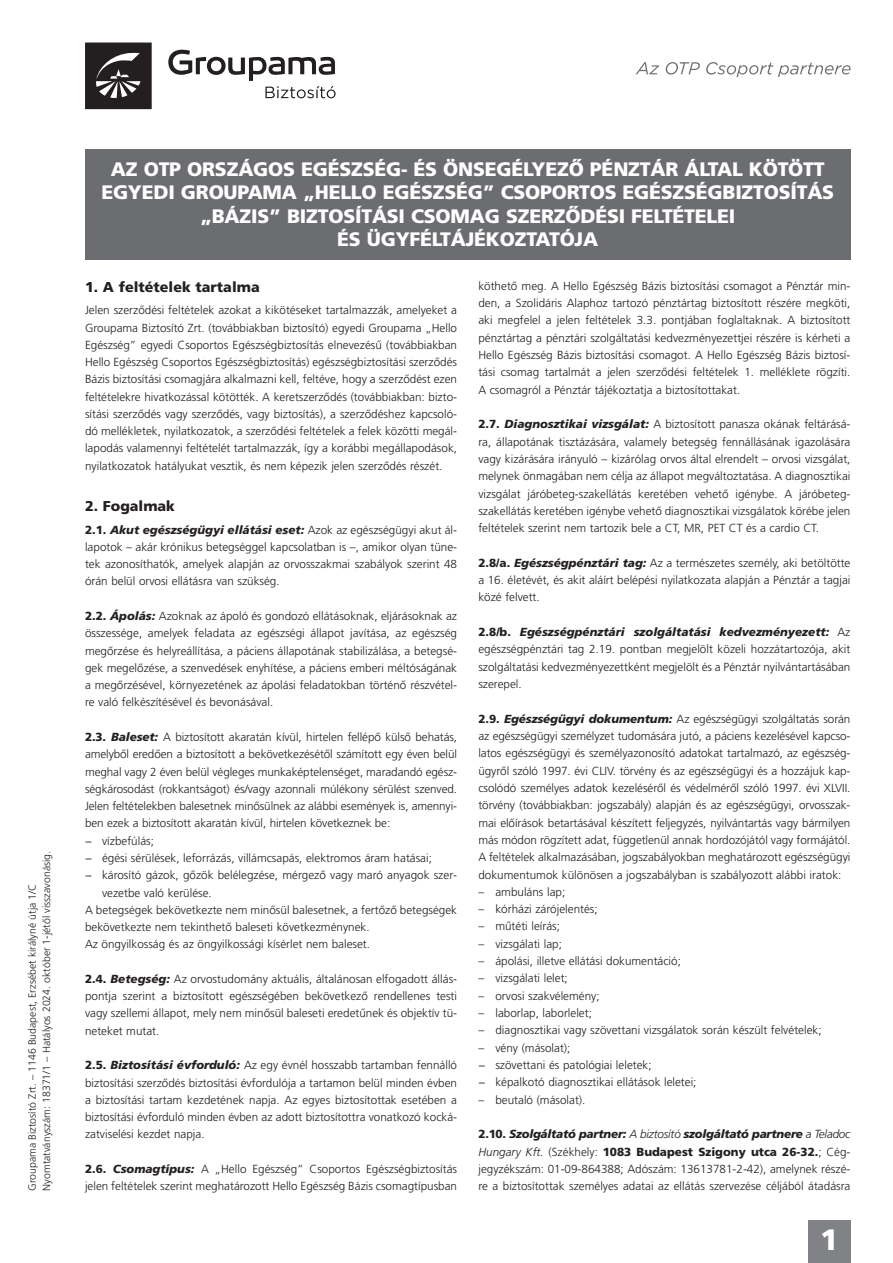
<style>
.page{position:relative;width:893px;height:1263px;background:#fff}
.page>*{position:absolute;margin:0;border:0;box-sizing:border-box;transform-origin:0 0}
.t1{font:700 29.4px "Frutiger M";color:#fff}
.t2{font:700 19.5px/23.4px "Frutiger M";letter-spacing:-.01em;color:#fff;text-align:center}
.t3{font:700 14.25px "Frutiger M";color:#231f20}
.t4{font:11.7px/17.2px "Frutiger M Light";color:#231f20;text-align:justify}
.t5{font:italic 700 11.7px/17.2px "Frutiger M";letter-spacing:-.02em;color:#231f20}
.t6{font:italic 700 11.7px "Frutiger M";color:#231f20}
.t7{font:10.5px/14.2px "Frutiger M Light";color:#231f20}
.s1{font-style:normal}
.s2{font-family:"Frutiger M Light";font-weight:400;font-style:normal}
.s3{font-family:"Frutiger M";font-weight:700}
.s4{font-family:"Frutiger M";font-weight:700;font-style:italic}
.s5{font-family:"Frutiger M Light";font-weight:400}
</style>
<div class="page">
<div style="left:808px;top:1220px;width:42px;height:43px;background:#808285"></div>
<div style="left:85px;top:149px;width:765px;height:110px;background:#6c6d70"></div>
<svg style="left:85px;top:43px;width:67px;height:66px"></svg>
<svg style="left:168px;top:50px;width:168px;height:48px"></svg>
<svg style="left:636px;top:62px;width:23px;height:12px"></svg>
<svg style="left:666px;top:62px;width:34px;height:13px"></svg>
<svg style="left:706px;top:62px;width:144px;height:15px"></svg>
<p class="t7" style="left:26px;top:1191px;width:341px;rotate:-90deg">Groupama Biztosító Zrt. – 1146 Budapest, Erzsébet királyné útja 1/C<br>Nyomtatványszám: 18371/1 – Hatályos 2024. október 1-jétől visszavonásig.</p>
<h2 class="t2" style="left:101px;top:159px;width:734px">AZ OTP ORSZÁGOS EGÉSZSÉG- ÉS ÖNSEGÉLYEZŐ PÉNZTÁR ÁLTAL KÖTÖTT EGYEDI GROUPAMA „HELLO EGÉSZSÉG” CSOPORTOS EGÉSZSÉGBIZTOSÍTÁS „BÁZIS” BIZTOSÍTÁSI CSOMAG SZERZŐDÉSI FELTÉTELEI<br>ÉS ÜGYFÉLTÁJÉKOZTATÓJA</h2>
<p class="t3" style="left:85px;top:281px;width:176px">1. A feltételek tartalma</p>
<p class="t4" style="left:85px;top:302px;width:374px">Jelen szerződési feltételek azokat a kikötéseket tartalmazzák, amelyeket a Groupama Biztosító Zrt. (továbbiakban biztosító) egyedi Groupama „Hello Egészség” egyedi Csoportos Egészségbiztosítás elnevezésű (továbbiakban Hello Egészség Csoportos Egészségbiztosítás) egészségbiztosítási szerződés Bázis biztosítási csomagjára alkalmazni kell, feltéve, hogy a szerződést ezen feltételekre hivatkozással kötötték. A keretszerződés (továbbiakban: bizto&shy;sítási szerződés vagy szerződés, vagy biztosítás), a szerződéshez kapcsoló&shy;dó mellékletek, nyilatkozatok, a szerződési feltételek a felek közötti megál&shy;lapodás valamennyi feltételét tartalmazzák, így a korábbi megállapodások, nyilatkozatok hatályukat vesztik, és nem képezik jelen szerződés részét.</p>
<p class="t3" style="left:85px;top:500px;width:91px">2. Fogalmak</p>
<p class="t6" style="left:85px;top:525px;width:374px"><span class="s1">2.1.</span> Akut egészségügyi ellátási eset: <span class="s2">Azok az egészségügyi akut ál-</span></p>
<p class="t4" style="left:85px;top:539px;width:374px">lapotok – akár krónikus betegséggel kapcsolatban is –, amikor olyan tüne&shy;tek azonosíthatók, amelyek alapján az orvosszakmai szabályok szerint 48 órán belül orvosi ellátásra van szükség.</p>
<p class="t4" style="left:85px;top:608px;width:374px"><span class="s3">2.2.</span> <span class="s4">Ápolás:</span> Azoknak az ápoló és gondozó ellátásoknak, eljárásoknak az összessége, amelyek feladata az egészségi állapot javítása, az egészség megőrzése és helyreállítása, a páciens állapotának stabilizálása, a betegsé&shy;gek megelőzése, a szenvedések enyhítése, a páciens emberi méltóságának a megőrzésével, környezetének az ápolási feladatokban történő részvétel&shy;re való felkészítésével és bevonásával.</p>
<p class="t4" style="left:85px;top:729px;width:374px"><span class="s3">2.3.</span> <span class="s4">Baleset:</span> A biztosított akaratán kívül, hirtelen fellépő külső behatás,</p>
<p class="t4" style="left:85px;top:746px;width:374px">amelyből eredően a biztosított a bekövetkezésétől számított egy éven belül</p>
<p class="t4" style="left:85px;top:764px;width:374px">meghal vagy 2 éven belül végleges munkaképtelenséget, maradandó egész-</p>
<p class="t4" style="left:85px;top:781px;width:374px">ségkárosodást (rokkantságot) és/vagy azonnali múlékony sérülést szenved.</p>
<p class="t4" style="left:85px;top:798px;width:374px">Jelen feltételekben balesetnek minősülnek az alábbi események is, amennyi-</p>
<p class="t4" style="left:85px;top:816px;width:307px">ben ezek a biztosított akaratán kívül, hirtelen következnek be:</p>
<p class="t4" style="left:85px;top:833px;width:70px">− vízbefúlás;</p>
<p class="t4" style="left:85px;top:850px;width:348px">− égési sérülések, leforrázás, villámcsapás, elektromos áram hatásai;</p>
<p class="t4" style="left:85px;top:867px;width:374px">− károsító gázok, gőzök belélegzése, mérgező vagy maró anyagok szer-</p>
<p class="t4" style="left:102px;top:885px;width:111px">vezetbe való kerülése.</p>
<p class="t4" style="left:85px;top:902px;width:374px">A betegségek bekövetkezte nem minősül balesetnek, a fertőző betegségek</p>
<p class="t4" style="left:85px;top:919px;width:286px">bekövetkezte nem tekinthető baleseti következménynek.</p>
<p class="t4" style="left:85px;top:936px;width:287px">Az öngyilkosság és az öngyilkossági kísérlet nem baleset.</p>
<p class="t4" style="left:85px;top:971px;width:374px"><span class="s3">2.4.</span> <span class="s4">Betegség:</span> Az orvostudomány aktuális, általánosan elfogadott állás&shy;pontja szerint a biztosított egészségében bekövetkező rendellenes testi vagy szellemi állapot, mely nem minősül baleseti eredetűnek és objektív tü&shy;neteket mutat.</p>
<p class="t4" style="left:85px;top:1057px;width:374px"><span class="s3">2.5.</span> <span class="s4">Biztosítási évforduló:</span> Az egy évnél hosszabb tartamban fennálló biztosítási szerződés biztosítási évfordulója a tartamon belül minden évben a biztosítási tartam kezdetének napja. Az egyes biztosítottak esetében a biztosítási évforduló minden évben az adott biztosítottra vonatkozó kocká&shy;zatviselési kezdet napja.</p>
<p class="t4" style="left:85px;top:1161px;width:374px"><span class="s3">2.6.</span> <span class="s4">Csomagtípus:</span> A „Hello Egészség” Csoportos Egészségbiztosítás jelen feltételek szerint meghatározott Hello Egészség Bázis csomagtípusban</p>
<p class="t4" style="left:478px;top:278px;width:374px">köthető meg. A Hello Egészség Bázis biztosítási csomagot a Pénztár min&shy;den, a Szolidáris Alaphoz tartozó pénztártag biztosított részére megköti, aki megfelel a jelen feltételek 3.3. pontjában foglaltaknak. A biztosított pénztártag a pénztári szolgáltatási kedvezményezettjei részére is kérheti a Hello Egészség Bázis biztosítási csomagot. A Hello Egészség Bázis biztosí&shy;tási csomag tartalmát a jelen szerződési feltételek 1. melléklete rögzíti.<br>A csomagról a Pénztár tájékoztatja a biztosítottakat.</p>
<p class="t4" style="left:478px;top:416px;width:374px"><span class="s3">2.7.</span> <span class="s4">Diagnosztikai vizsgálat:</span> A biztosított panasza okának feltárásá&shy;ra, állapotának tisztázására, valamely betegség fennállásának igazolására vagy kizárására irányuló – kizárólag orvos által elrendelt – orvosi vizsgálat, melynek önmagában nem célja az állapot megváltoztatása. A diagnosztikai vizsgálat járóbeteg-szakellátás keretében vehető igénybe. A járóbeteg&shy;szakellátás keretében igénybe vehető diagnosztikai vizsgálatok körébe jelen feltételek szerint nem tartozik bele a CT, MR, PET CT és a cardio CT.</p>
<p class="t4" style="left:478px;top:555px;width:374px"><span class="s3">2.8/a.</span> <span class="s4">Egészségpénztári tag:</span> Az a természetes személy, aki betöltötte a 16. életévét, és akit aláírt belépési nyilatkozata alapján a Pénztár a tagjai közé felvett.</p>
<p class="t6" style="left:478px;top:627px;width:374px"><span class="s1">2.8/b.</span> Egészségpénztári szolgáltatási kedvezményezett: <span class="s2">Az</span></p>
<p class="t4" style="left:478px;top:642px;width:374px">egészségpénztári tag 2.19. pontban megjelölt közeli hozzátartozója, akit szolgáltatási kedvezményezettként megjelölt és a Pénztár nyilvántartásában szerepel.</p>
<p class="t4" style="left:478px;top:711px;width:374px"><span class="s3">2.9.</span> <span class="s4">Egészségügyi dokumentum:</span> Az egészségügyi szolgáltatás során az egészségügyi személyzet tudomására jutó, a páciens kezelésével kapcso&shy;latos egészségügyi és személyazonosító adatokat tartalmazó, az egészség&shy;ügyről szóló 1997. évi CLIV. törvény és az egészségügyi és a hozzájuk kap&shy;csolódó személyes adatok kezeléséről és védelméről szóló 1997. évi XLVII. törvény (továbbiakban: jogszabály) alapján és az egészségügyi, orvosszak&shy;mai előírások betartásával készített feljegyzés, nyilvántartás vagy bármilyen más módon rögzített adat, függetlenül annak hordozójától vagy formájától.<br>A feltételek alkalmazásában, jogszabályokban meghatározott egészségügyi dokumentumok különösen a jogszabályban is szabályozott alábbi iratok:</p>
<p class="t4" style="left:478px;top:884px;width:88px">– ambuláns lap;</p>
<p class="t4" style="left:478px;top:901px;width:121px">– kórházi zárójelentés;</p>
<p class="t4" style="left:478px;top:919px;width:83px">– műtéti leírás;</p>
<p class="t4" style="left:478px;top:936px;width:85px">– vizsgálati lap;</p>
<p class="t4" style="left:478px;top:953px;width:204px">– ápolási, illetve ellátási dokumentáció;</p>
<p class="t4" style="left:478px;top:971px;width:91px">– vizsgálati lelet;</p>
<p class="t4" style="left:478px;top:988px;width:123px">– orvosi szakvélemény;</p>
<p class="t4" style="left:478px;top:1005px;width:115px">– laborlap, laborlelet;</p>
<p class="t4" style="left:478px;top:1022px;width:345px">– diagnosztikai vagy szövettani vizsgálatok során készült felvételek;</p>
<p class="t4" style="left:478px;top:1040px;width:220px;text-align:left">– vény (másolat);<br>− szövettani és patológiai leletek;<br>− képalkotó diagnosztikai ellátások leletei;</p>
<p class="t4" style="left:478px;top:1092px;width:109px">– beutaló (másolat).</p>
<p class="t5" style="left:478px;top:1126px;width:374px"><span class="s1">2.10.</span> Szolgáltató partner: <span class="s5">A biztosító</span> szolgáltató partnere <span class="s5">a Teladoc<br>Hungary Kft.</span> <span class="s2">(Székhely:</span> <span class="s1">1083 Budapest Szigony utca 26-32.</span><span class="s2">; Cég-</span></p>
<p class="t4" style="left:478px;top:1161px;width:374px">jegyzékszám: 01-09-864388; Adószám: 13613781-2-42), amelynek részé&shy;re a biztosítottak személyes adatai az ellátás szervezése céljából átadásra</p>
<h1 class="t1" style="left:820px;top:1227px;width:20px">1</h1>
</div>
